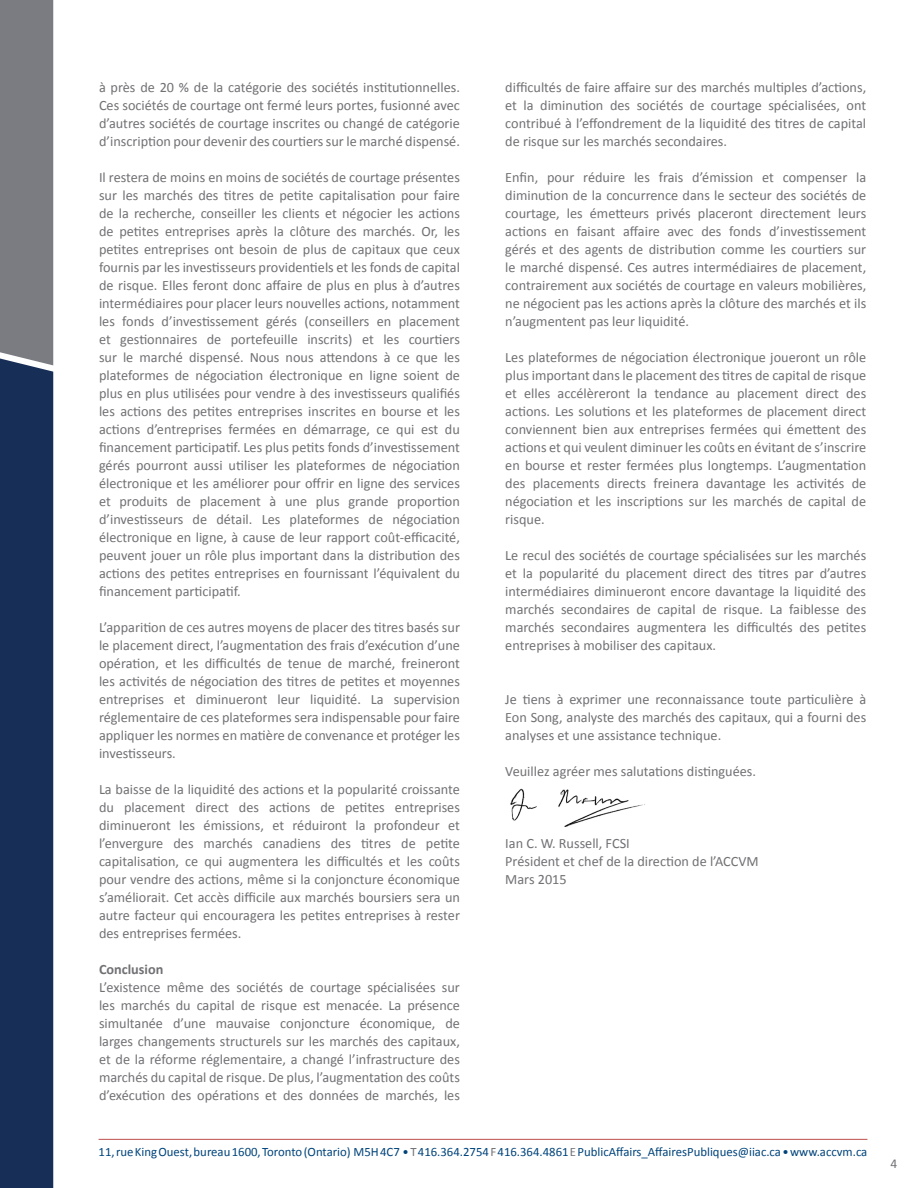
<style>
.page{position:relative;width:918px;height:1188px;background:#fff}
.page>*{position:absolute;margin:0;border:0;box-sizing:border-box;transform-origin:0 0}
.President_Letter{font:14.25px/18px "Calibri";color:#717074;text-align:justify}
.President_Letter-2{font:700 14.25px "Calibri";color:#717074}
.t1{font:13.5px "Calibri";color:#717074}
.t2{font:12.75px "Calibri";color:#00447b}
.s1{color:#717074}
</style>
<div class="page">
<hr style="left:99px;top:1139px;width:768px;height:1px;background:#bf4f4d">
<div style="left:0;top:365px;width:53px;height:823px;background:#172f57"></div>
<div style="left:0;top:0;width:53px;height:365px;background:#7b7c82"></div>
<img style="left:510px;top:788px;width:135px;height:39px">
<p class="President_Letter" style="left:99px;top:79px;width:362px">à près de 20 % de la catégorie des sociétés institutionnelles.<br>Ces sociétés de courtage ont fermé leurs portes, fusionné avec d’autres sociétés de courtage inscrites ou changé de catégorie d’inscription pour devenir des courtiers sur le marché dispensé.</p>
<p class="President_Letter" style="left:99px;top:169px;width:363px">Il restera de moins en moins de sociétés de courtage présentes sur les marchés des titres de petite capitalisation pour faire de la recherche, conseiller les clients et négocier les actions de petites entreprises après la clôture des marchés. Or, les petites entreprises ont besoin de plus de capitaux que ceux fournis par les investisseurs providentiels et les fonds de capital de risque. Elles feront donc affaire de plus en plus à d’autres intermédiaires pour placer leurs nouvelles actions, notamment les fonds d’investissement gérés (conseillers en placement et gestionnaires de portefeuille inscrits) et les courtiers sur le marché dispensé. Nous nous attendons à ce que les plateformes de négociation électronique en ligne soient de plus en plus utilisées pour vendre à des investisseurs qualifiés les actions des petites entreprises inscrites en bourse et les actions d’entreprises fermées en démarrage, ce qui est du financement participatif. Les plus petits fonds d’investissement gérés pourront aussi utiliser les plateformes de négociation électronique et les améliorer pour offrir en ligne des services et produits de placement à une plus grande proportion d’investisseurs de détail. Les plateformes de négociation électronique en ligne, à cause de leur rapport coût-efficacité, peuvent jouer un rôle plus important dans la distribution des actions des petites entreprises en fournissant l’équivalent du financement participatif.</p>
<p class="President_Letter" style="left:99px;top:619px;width:362px">L’apparition de ces autres moyens de placer des titres basés sur le placement direct, l’augmentation des frais d’exécution d’une opération, et les difficultés de tenue de marché, freineront les activités de négociation des titres de petites et moyennes entreprises et diminueront leur liquidité. La supervision réglementaire de ces plateformes sera indispensable pour faire appliquer les normes en matière de convenance et protéger les investisseurs.</p>
<p class="President_Letter" style="left:99px;top:781px;width:362px">La baisse de la liquidité des actions et la popularité croissante du placement direct des actions de petites entreprises diminueront les émissions, et réduiront la profondeur et l’envergure des marchés canadiens des titres de petite capitalisation, ce qui augmentera les difficultés et les coûts pour vendre des actions, même si la conjoncture économique s’améliorait. Cet accès difficile aux marchés boursiers sera un autre facteur qui encouragera les petites entreprises à rester des entreprises fermées.</p>
<p class="President_Letter-2" style="left:99px;top:961px;width:66px">Conclusion</p>
<p class="President_Letter" style="left:99px;top:979px;width:362px">L’existence même des sociétés de courtage spécialisées sur les marchés du capital de risque est menacée. La présence simultanée d’une mauvaise conjoncture économique, de larges changements structurels sur les marchés des capitaux, et de la réforme réglementaire, a changé l’infrastructure des marchés du capital de risque. De plus, l’augmentation des coûts d’exécution des opérations et des données de marchés, les</p>
<p class="President_Letter" style="left:505px;top:79px;width:362px">difficultés de faire affaire sur des marchés multiples d’actions, et la diminution des sociétés de courtage spécialisées, ont contribué à l’effondrement de la liquidité des titres de capital de risque sur les marchés secondaires.</p>
<p class="President_Letter" style="left:505px;top:169px;width:362px">Enfin, pour réduire les frais d’émission et compenser la diminution de la concurrence dans le secteur des sociétés de courtage, les émetteurs privés placeront directement leurs actions en faisant affaire avec des fonds d’investissement gérés et des agents de distribution comme les courtiers sur le marché dispensé. Ces autres intermédiaires de placement, contrairement aux sociétés de courtage en valeurs mobilières, ne négocient pas les actions après la clôture des marchés et ils n’augmentent pas leur liquidité.</p>
<p class="President_Letter" style="left:505px;top:349px;width:363px">Les plateformes de négociation électronique joueront un rôle plus important dans le placement des titres de capital de risque et elles accélèreront la tendance au placement direct des actions. Les solutions et les plateformes de placement direct conviennent bien aux entreprises fermées qui émettent des actions et qui veulent diminuer les coûts en évitant de s’inscrire en bourse et rester fermées plus longtemps. L’augmentation des placements directs freinera davantage les activités de négociation et les inscriptions sur les marchés de capital de risque.</p>
<p class="President_Letter" style="left:505px;top:547px;width:362px">Le recul des sociétés de courtage spécialisées sur les marchés et la popularité du placement direct des titres par d’autres intermédiaires diminueront encore davantage la liquidité des marchés secondaires de capital de risque. La faiblesse des marchés secondaires augmentera les difficultés des petites entreprises à mobiliser des capitaux.</p>
<p class="President_Letter" style="left:505px;top:691px;width:362px">Je tiens à exprimer une reconnaissance toute particulière à Eon Song, analyste des marchés des capitaux, qui a fourni des analyses et une assistance technique.</p>
<p class="President_Letter" style="left:505px;top:763px;width:252px">Veuillez agréer mes salutations distinguées.</p>
<p class="President_Letter" style="left:505px;top:835px;width:126px">Ian C. W. Russell, FCSI</p>
<p class="President_Letter" style="left:505px;top:853px;width:255px">Président et chef de la direction de l’ACCVM</p>
<p class="President_Letter" style="left:505px;top:871px;width:63px">Mars 2015</p>
<p class="t2" style="left:99px;top:1144px;width:770px">11, rue King Ouest, bureau 1600, Toronto (Ontario) M5H 4C7 • <span class="s1">T</span> 416.364.2754 <span class="s1">F</span> 416.364.4861 <span class="s1">E</span> PublicAffairs_AffairesPubliques@iiac.ca • www.accvm.ca</p>
<p class="t1" style="left:891px;top:1155px;width:8px">4</p>
</div>
